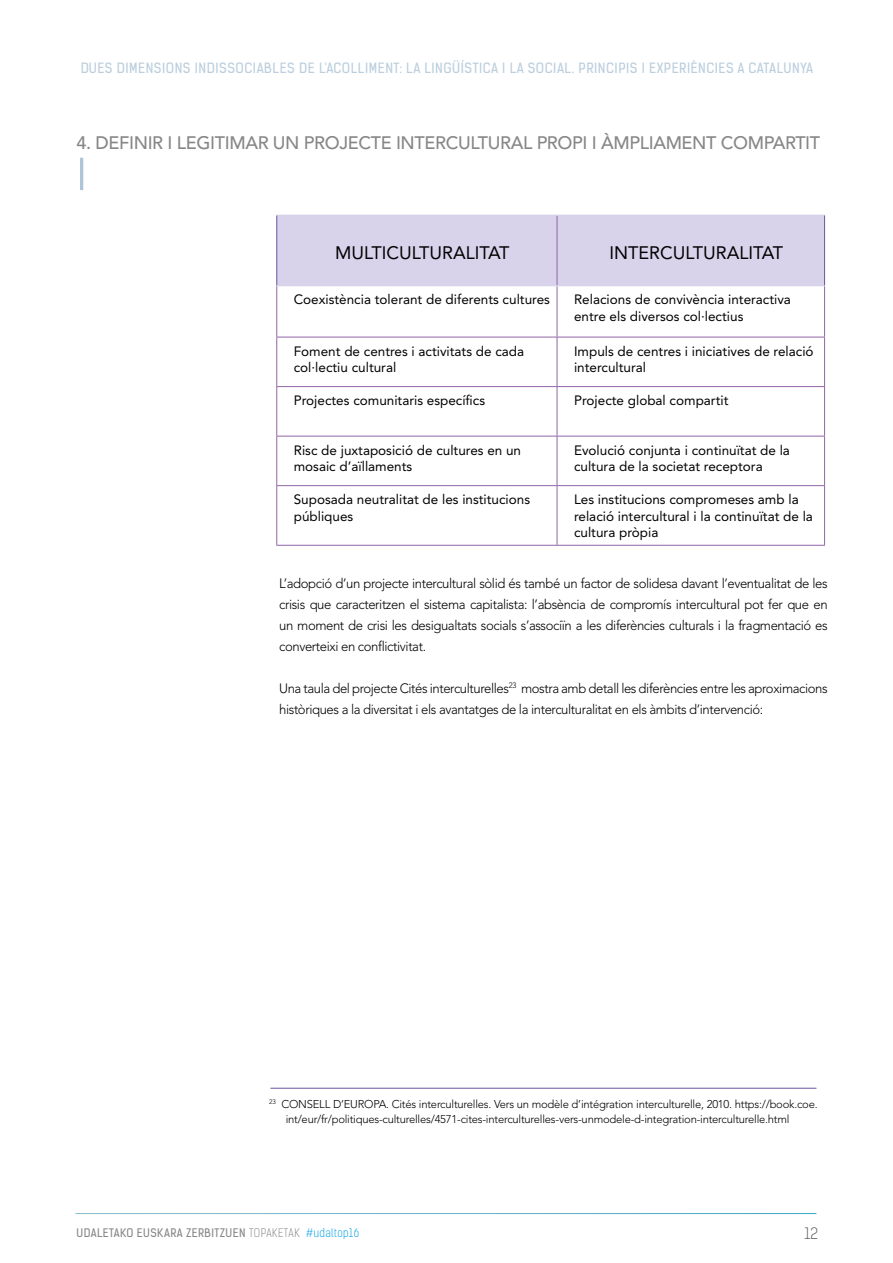
<style>
.page{position:relative;width:893px;height:1263px;background:#fff}
.page>*{position:absolute;margin:0;border:0;box-sizing:border-box;transform-origin:0 0}
.t1{font:500 18px "Avenir LT Std";letter-spacing:-.02em;color:#878787}
.t2{font:18px "Avenir LT Std";color:#000}
.t3{font:300 15px "Kelson Sans";color:#575756}
.t4{font:13.5px/16.2px "Avenir LT Std";color:#000}
.t5{font:300 13.5px/21px "Avenir LT Std";letter-spacing:-.03em;color:#000;text-align:justify}
.t6{font:13.5px "Kelson Sans";letter-spacing:.04em;color:#9db9cf}
.t7{font:300 11.25px/15px "Avenir LT Std";letter-spacing:-.02em;color:#000}
.t8{font:11.25px "Kelson Sans";letter-spacing:.04em;color:#878787}
.s1{font-weight:300}
.s2{font-weight:300;color:#009fe3}
</style>
<div class="page">
<div style="left:277px;top:216px;width:547px;height:69px;background:#d8d2ea"></div>
<hr style="left:557px;top:215px;width:1px;height:70px;background:#9265a8">
<hr style="left:557px;top:286px;width:1px;height:51px;background:#9265a8">
<hr style="left:276px;top:337px;width:1px;height:49px;background:#9265a8">
<hr style="left:557px;top:337px;width:1px;height:49px;background:#9265a8">
<hr style="left:824px;top:337px;width:1px;height:49px;background:#9265a8">
<hr style="left:276px;top:386px;width:281px;height:1px;background:#9265a8">
<hr style="left:276px;top:387px;width:1px;height:49px;background:#9265a8">
<hr style="left:557px;top:386px;width:268px;height:1px;background:#9265a8">
<hr style="left:557px;top:387px;width:1px;height:49px;background:#9265a8">
<hr style="left:824px;top:387px;width:1px;height:49px;background:#9265a8">
<hr style="left:276px;top:436px;width:281px;height:1px;background:#9265a8">
<hr style="left:276px;top:436px;width:1px;height:49px;background:#9265a8">
<hr style="left:557px;top:436px;width:268px;height:1px;background:#9265a8">
<hr style="left:557px;top:436px;width:1px;height:49px;background:#9265a8">
<hr style="left:824px;top:436px;width:1px;height:49px;background:#9265a8">
<hr style="left:276px;top:485px;width:281px;height:1px;background:#9265a8">
<hr style="left:276px;top:486px;width:1px;height:59px;background:#9265a8">
<hr style="left:557px;top:485px;width:268px;height:1px;background:#9265a8">
<hr style="left:557px;top:486px;width:1px;height:59px;background:#9265a8">
<hr style="left:824px;top:486px;width:1px;height:59px;background:#9265a8">
<hr style="left:276px;top:545px;width:281px;height:1px;background:#9265a8">
<hr style="left:557px;top:545px;width:268px;height:1px;background:#9265a8">
<hr style="left:276px;top:286px;width:1px;height:51px;background:#9265a8">
<hr style="left:824px;top:286px;width:1px;height:51px;background:#9265a8">
<hr style="left:276px;top:337px;width:281px;height:1px;background:#9265a8">
<hr style="left:557px;top:337px;width:268px;height:1px;background:#9265a8">
<hr style="left:276px;top:215px;width:281px;height:1px;background:#d8d2ea">
<hr style="left:557px;top:215px;width:268px;height:1px;background:#d8d2ea">
<hr style="left:276px;top:285px;width:281px;height:1px;background:#d8d2ea">
<hr style="left:557px;top:285px;width:268px;height:1px;background:#d8d2ea">
<hr style="left:276px;top:215px;width:1px;height:70px;background:#6b549f">
<hr style="left:824px;top:215px;width:1px;height:70px;background:#6b549f">
<hr style="left:270px;top:1088px;width:546px;height:1px;background:#6c539e">
<hr style="left:80px;top:158px;width:3px;height:32px;background:#afc4d6">
<p class="t6" style="left:80px;top:60px;width:735px">DUES DIMENSIONS INDISSOCIABLES DE L'ACOLLIMENT: LA LINGÜÍSTICA I LA SOCIAL. PRINCIPIS I EXPERIÈNCIES A CATALUNYA</p>
<h1 class="t1" style="left:77px;top:132px;width:745px">4. DEFINIR I LEGITIMAR UN PROJECTE INTERCULTURAL PROPI I ÀMPLIAMENT COMPARTIT</h1>
<h1 class="t2" style="left:335px;top:242px;width:176px">MULTICULTURALITAT</h1>
<h1 class="t2" style="left:609px;top:242px;width:175px">INTERCULTURALITAT</h1>
<p class="t4" style="left:294px;top:292px;width:258px">Coexistència tolerant de diferents cultures</p>
<p class="t4" style="left:574px;top:292px;width:218px">Relacions de convivència interactiva entre els diversos col·lectius</p>
<p class="t4" style="left:294px;top:343px;width:232px">Foment de centres i activitats de cada col·lectiu cultural</p>
<p class="t4" style="left:574px;top:343px;width:241px">Impuls de centres i iniciatives de relació intercultural</p>
<p class="t4" style="left:294px;top:393px;width:193px">Projectes comunitaris específics</p>
<p class="t4" style="left:574px;top:393px;width:156px">Projecte global compartit</p>
<p class="t4" style="left:294px;top:442px;width:229px">Risc de juxtaposició de cultures en un mosaic d’aïllaments</p>
<p class="t4" style="left:574px;top:442px;width:217px">Evolució conjunta i continuïtat de la cultura de la societat receptora</p>
<p class="t4" style="left:294px;top:492px;width:238px">Suposada neutralitat de les institucions públiques</p>
<p class="t4" style="left:574px;top:492px;width:240px">Les institucions compromeses amb la relació intercultural i la continuïtat de la cultura pròpia</p>
<p class="t5" style="left:279px;top:573px;width:550px">L’adopció d’un projecte intercultural sòlid és també un factor de solidesa davant l’eventualitat de les crisis que caracteritzen el sistema capitalista: l’absència de compromís intercultural pot fer que en un moment de crisi les desigualtats socials s’associïn a les diferències culturals i la fragmentació es converteixi en conflictivitat.</p>
<p class="t5" style="left:279px;top:678px;width:550px">Una taula del projecte Cités interculturelles<sup>23</sup> mostra amb detall les diferències entre les aproximacions històriques a la diversitat i els avantatges de la interculturalitat en els àmbits d’intervenció:</p>
<p class="t7" style="left:286px;top:1096px;width:533px;text-indent:-17px"><sup>23</sup> CONSELL D’EUROPA. Cités interculturelles. Vers un modèle d’intégration interculturelle, 2010. https://book.coe. int/eur/fr/politiques-culturelles/4571-cites-interculturelles-vers-unmodele-d-integration-interculturelle.html</p>
<p class="t8" style="left:77px;top:1226px;width:284px">UDALETAKO EUSKARA ZERBITZUEN <span class="s1">TOPAKETAK</span> <span class="s2">#udaltop16</span></p>
<p class="t3" style="left:805px;top:1224px;width:15px">12</p>
</div>
